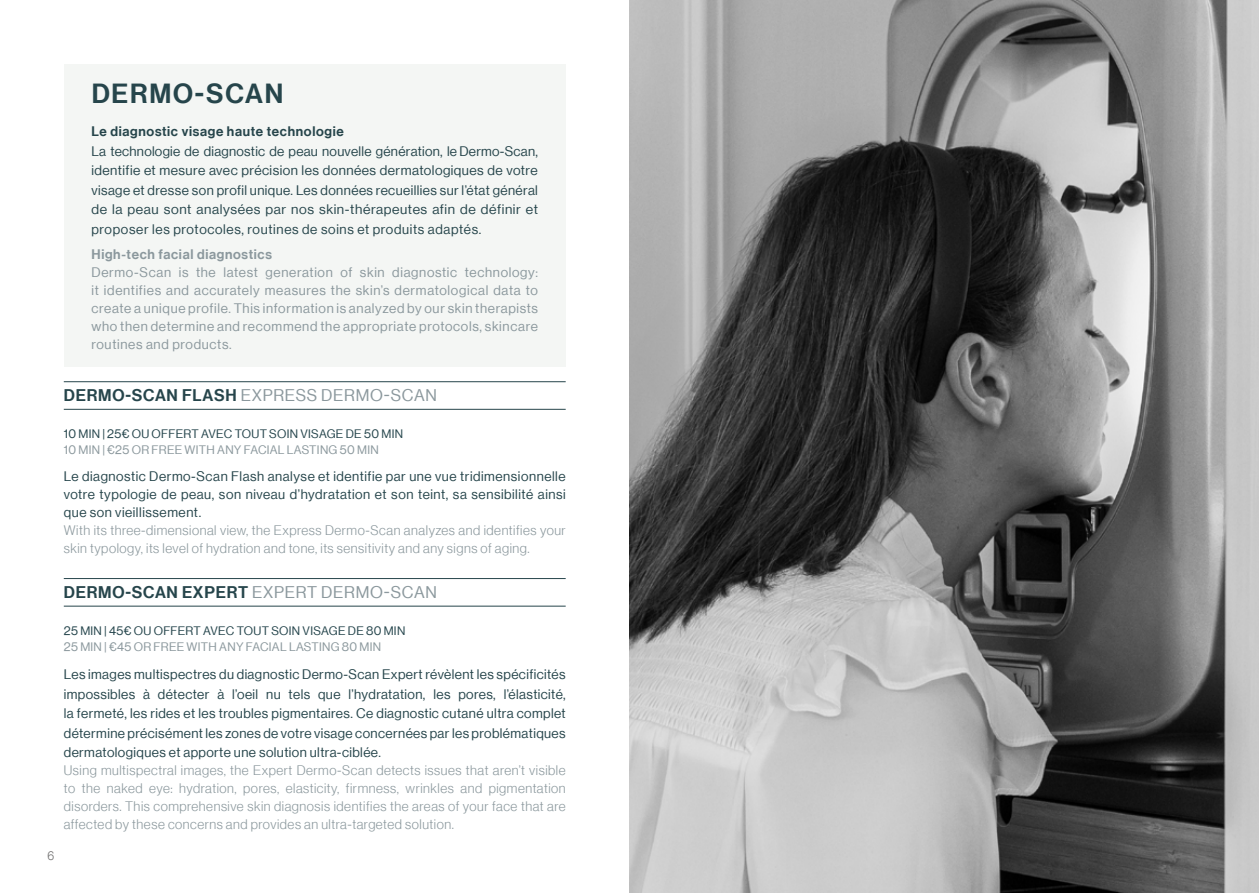
<style>
.page{position:relative;width:1259px;height:893px;background:#fff}
.page>*{position:absolute;margin:0;border:0;box-sizing:border-box;transform-origin:0 0}
.t1{font:27px "N Haas Grotesk DS Pro 65 Md";letter-spacing:.065em;color:#26454b}
.t2{font:16.5px "N Haas Grotesk DS Pro 55 Rg";letter-spacing:.045em;color:#8b989d}
.t3{font:16.5px "N Haas Grotesk DS Pro 65 Md";letter-spacing:.045em;color:#26454b}
.t4{font:13.5px/19.5px "N Haas Grotesk DS Pro 55 Rg";letter-spacing:.04em;color:#26454b;text-align:justify}
.t5{font:13.5px/18px "N Haas Grotesk DS Pro 45 Lt";letter-spacing:.04em;color:#8b989d}
.t6{font:13.5px/18px "N Haas Grotesk DS Pro 55 Rg";letter-spacing:.05em;color:#8b989d;text-align:justify}
.t7{font:13.5px "N Haas Grotesk DS Pro 65 Md";letter-spacing:.05em;color:#26454b}
.t8{font:13.5px "N Haas Grotesk DS Pro 65 Md";letter-spacing:.05em;color:#8b989d}
.t9{font:12px "N Haas Grotesk DS Pro 55 Rg";letter-spacing:.025em;color:#26464d}
.t10{font:12px "N Haas Grotesk DS Pro 55 Rg";letter-spacing:.025em;color:#8b989d}
.t11{font:12px "N Haas Grotesk DS Pro 45 Lt";color:#706f6f}
.s1{font-family:"N Haas Grotesk DS Pro 65 Md";color:#26454b}
.s2{font-family:"N Haas Grotesk DS Pro 55 Rg";color:#8b989d}
</style>
<div class="page">
<img style="left:629px;top:0;width:630px;height:893px">
<hr style="left:64px;top:381px;width:502px;height:1px;background:#26454b">
<hr style="left:64px;top:409px;width:502px;height:1px;background:#26454b">
<hr style="left:64px;top:578px;width:502px;height:1px;background:#26454b">
<hr style="left:64px;top:606px;width:502px;height:1px;background:#26454b">
<div style="left:64px;top:64px;width:502px;height:303px;background:#f4f6f4"></div>
<h1 class="t1" style="left:92px;top:78px;width:193px">DERMO-SCAN</h1>
<p class="t7" style="left:91px;top:123px;width:254px">Le diagnostic visage haute technologie</p>
<p class="t4" style="left:91px;top:141px;width:448px">La technologie de diagnostic de peau nouvelle génération, le Dermo-Scan, identifie et mesure avec précision les données dermatologiques de votre visage et dresse son profil unique. Les données recueillies sur l’état général de la peau sont analysées par nos skin-thérapeutes afin de définir et proposer les protocoles, routines de soins et produits adaptés.</p>
<p class="t8" style="left:91px;top:246px;width:182px">High-tech facial diagnostics</p>
<p class="t6" style="left:91px;top:263px;width:448px">Dermo-Scan is the latest generation of skin diagnostic technology: it identifies and accurately measures the skin’s dermatological data to create a unique profile. This information is analyzed by our skin therapists who then determine and recommend the appropriate protocols, skincare routines and products.</p>
<p class="t11" style="left:47px;top:849px;width:8px">6</p>
<p class="t2" style="left:64px;top:386px;width:374px"><span class="s1">DERMO-SCAN FLASH</span> EXPRESS DERMO-SCAN</p>
<p class="t9" style="left:64px;top:427px;width:341px">10 MIN | 25€ OU OFFERT AVEC TOUT SOIN VISAGE DE 50 MIN</p>
<p class="t10" style="left:64px;top:443px;width:316px">10 MIN | €25 OR FREE WITH ANY FACIAL LASTING 50 MIN</p>
<p class="t4" style="left:64px;top:467px;width:503px;line-height:18px">Le diagnostic Dermo-Scan Flash analyse et identifie par une vue tridimensionnelle votre typologie de peau, son niveau d’hydratation et son teint, sa sensibilité ainsi que son vieillissement.</p>
<p class="t5" style="left:64px;top:521px;width:503px">With its three-dimensional view, the Express Dermo-Scan analyzes and identifies your skin typology, its level of hydration and tone, its sensitivity and any signs of aging.</p>
<p class="t3" style="left:64px;top:582px;width:374px">DERMO-SCAN EXPERT <span class="s2">EXPERT DERMO-SCAN</span></p>
<p class="t9" style="left:64px;top:624px;width:343px">25 MIN | 45€ OU OFFERT AVEC TOUT SOIN VISAGE DE 80 MIN</p>
<p class="t10" style="left:64px;top:640px;width:319px">25 MIN | €45 OR FREE WITH ANY FACIAL LASTING 80 MIN</p>
<p class="t4" style="left:64px;top:665px;width:503px">Les images multispectres du diagnostic Dermo-Scan Expert révèlent les spécificités impossibles à détecter à l’oeil nu tels que l’hydratation, les pores, l’élasticité, la fermeté, les rides et les troubles pigmentaires. Ce diagnostic cutané ultra complet détermine précisément les zones de votre visage concernées par les problématiques dermatologiques et apporte une solution ultra-ciblée.</p>
<p class="t5" style="left:64px;top:761px;width:503px;text-align:justify">Using multispectral images, the Expert Dermo-Scan detects issues that aren’t visible to the naked eye: hydration, pores, elasticity, firmness, wrinkles and pigmentation disorders. This comprehensive skin diagnosis identifies the areas of your face that are affected by these concerns and provides an ultra-targeted solution.</p>
</div>
